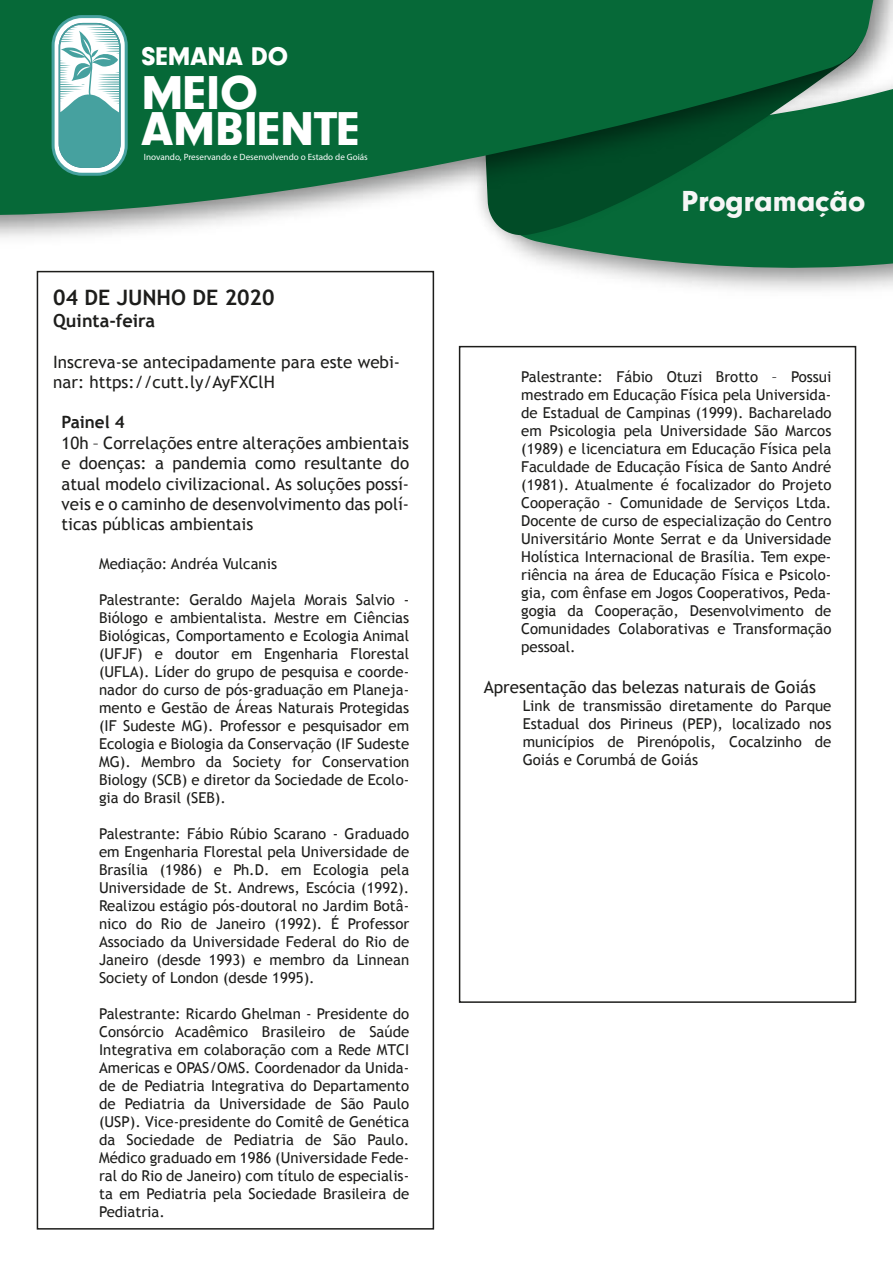
<style>
.page{position:relative;width:893px;height:1263px;background:#fff}
.page>*{position:absolute;margin:0;border:0;box-sizing:border-box;transform-origin:0 0}
.t1{font:49.05px/35.8px "Neuzeit Gro T Blac";color:#fff}
.t2{font:29.85px "Neuzeit Gro T Blac";color:#f6f6f6}
.t3{font:26.4px "Neuzeit Gro T Blac";color:#fff}
.t4{font:700 21.3px "Trebuchet MS";color:#1d1d1b}
.t5{font:700 18px "Trebuchet MS";color:#1d1d1b}
.t6{font:16.95px/20.4px "Trebuchet MS";color:#1d1d1b;text-align:justify}
.t7{font:700 16.95px "Trebuchet MS";color:#1d1d1b}
.t8{font:15px/18px "Trebuchet MS";color:#1d1d1b;text-align:justify}
.t9{font:9.15px "Myriad Pro";color:#fff}
</style>
<div class="page">
<div style="left:459px;top:346px;width:397px;height:657px;border:2px solid #1d1d1b"></div>
<svg style="left:605px;top:274px;width:288px;height:16px"></svg>
<svg style="left:0;top:0;width:893px;height:274px;background:#36815c"></svg>
<svg style="left:52px;top:15px;width:76px;height:161px"></svg>
<svg style="left:55px;top:18px;width:70px;height:155px"></svg>
<div style="left:59px;top:113px;width:61px;height:54px;background:#46a19f"></div>
<div style="left:59px;top:23px;width:62px;height:145px;border:2px solid #46a19f;border-radius:24px"></div>
<svg style="left:59px;top:25px;width:61px;height:90px"></svg>
<h3 class="t3" style="left:142px;top:41px;width:148px">SEMANA DO</h3>
<h1 class="t1" style="left:142px;top:75px;width:220px">MEIO<br>AMBIENTE</h1>
<p class="t9" style="left:144px;top:152px;width:225px">Inovando, Preservando e Desenvolvendo o Estado de Goiás</p>
<h3 class="t4" style="left:53px;top:284px;width:223px">04 DE JUNHO DE 2020</h3>
<p class="t5" style="left:53px;top:309px;width:103px">Quinta-feira</p>
<p class="t6" style="left:53px;top:352px;width:348px">Inscreva-se antecipadamente para este webi&shy;nar: https://cutt.ly/AyFXClH</p>
<p class="t7" style="left:62px;top:412px;width:65px">Painel 4</p>
<p class="t6" style="left:62px;top:433px;width:349px">10h – Correlações entre alterações ambientais e doenças: a pandemia como resultante do atual modelo civilizacional. As soluções possí&shy;veis e o caminho de desenvolvimento das polí&shy;ticas públicas ambientais</p>
<p class="t8" style="left:99px;top:555px;width:179px">Mediação: Andréa Vulcanis</p>
<p class="t8" style="left:99px;top:591px;width:312px">Palestrante: Geraldo Majela Morais Salvio - Biólogo e ambientalista. Mestre em Ciências Biológicas, Comportamento e Ecologia Animal (UFJF) e doutor em Engenharia Florestal (UFLA). Líder do grupo de pesquisa e coorde&shy;nador do curso de pós-graduação em Planeja&shy;mento e Gestão de Áreas Naturais Protegidas (IF Sudeste MG). Professor e pesquisador em Ecologia e Biologia da Conservação (IF Sudeste MG). Membro da Society for Conservation Biology (SCB) e diretor da Sociedade de Ecolo&shy;gia do Brasil (SEB).</p>
<p class="t8" style="left:99px;top:825px;width:312px">Palestrante: Fábio Rúbio Scarano - Graduado em Engenharia Florestal pela Universidade de Brasília (1986) e Ph.D. em Ecologia pela Universidade de St. Andrews, Escócia (1992).<br>Realizou estágio pós-doutoral no Jardim Botâ&shy;nico do Rio de Janeiro (1992). É Professor Associado da Universidade Federal do Rio de Janeiro (desde 1993) e membro da Linnean Society of London (desde 1995).</p>
<p class="t8" style="left:99px;top:1005px;width:312px">Palestrante: Ricardo Ghelman - Presidente do Consórcio Acadêmico Brasileiro de Saúde Integrativa em colaboração com a Rede MTCI Americas e OPAS/OMS. Coordenador da Unida&shy;de de Pediatria Integrativa do Departamento de Pediatria da Universidade de São Paulo (USP). Vice-presidente do Comitê de Genética da Sociedade de Pediatria de São Paulo.<br>Médico graduado em 1986 (Universidade Fede&shy;ral do Rio de Janeiro) com título de especialis&shy;ta em Pediatria pela Sociedade Brasileira de Pediatria.</p>
<h2 class="t2" style="left:682px;top:184px;width:185px">Programação</h2>
<p class="t8" style="left:521px;top:368px;width:312px">Palestrante: Fábio Otuzi Brotto – Possui mestrado em Educação Física pela Universida&shy;de Estadual de Campinas (1999). Bacharelado em Psicologia pela Universidade São Marcos (1989) e licenciatura em Educação Física pela Faculdade de Educação Física de Santo André (1981). Atualmente é focalizador do Projeto Cooperação - Comunidade de Serviços Ltda.<br>Docente de curso de especialização do Centro Universitário Monte Serrat e da Universidade Holística Internacional de Brasília. Tem expe&shy;riência na área de Educação Física e Psicolo&shy;gia, com ênfase em Jogos Cooperativos, Peda&shy;gogia da Cooperação, Desenvolvimento de Comunidades Colaborativas e Transformação pessoal.</p>
<p class="t6" style="left:484px;top:677px;width:334px">Apresentação das belezas naturais de Goiás</p>
<p class="t8" style="left:523px;top:697px;width:310px">Link de transmissão diretamente do Parque Estadual dos Pirineus (PEP), localizado nos municípios de Pirenópolis, Cocalzinho de Goiás e Corumbá de Goiás</p>
</div>
